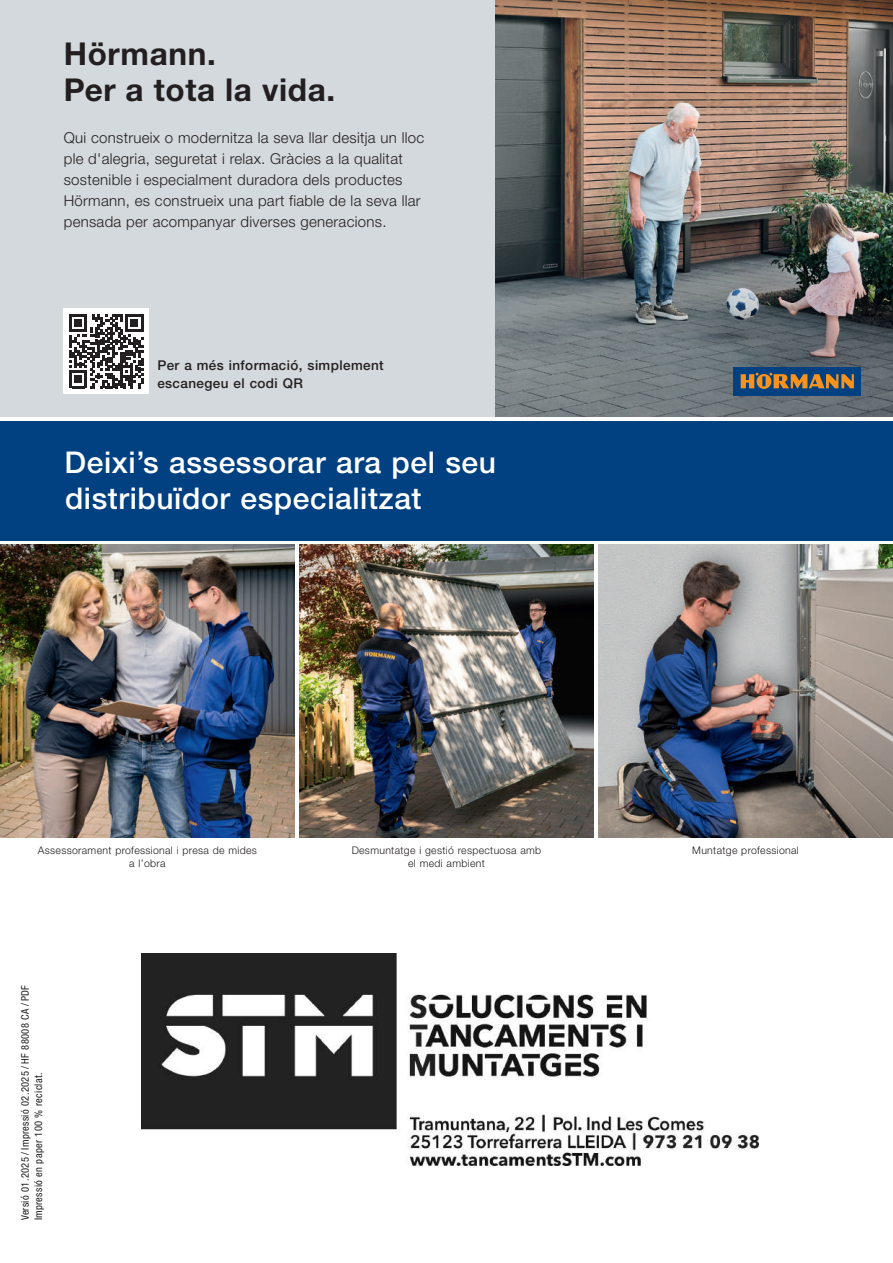
<style>
.page{position:relative;width:893px;height:1263px;background:#fff}
.page>*{position:absolute;margin:0;border:0;box-sizing:border-box;transform-origin:0 0}
.t1{font:700 31.5px/36px "Hoermann Helvetica Neue";letter-spacing:.02em;color:#231f20}
.t2{font:500 30px/36px "Hoermann Helvetica Neue";letter-spacing:.02em;color:#fff}
.t3{font:300 15px/21px "Hoermann Helvetica Neue";letter-spacing:.02em;color:#231f20}
.t4{font:500 13.5px/18px "Hoermann Helvetica Neue";letter-spacing:.03em;color:#231f20}
.t5{font:300 10.5px/13.5px "Hoermann Helvetica Neue";letter-spacing:.03em;color:#231f20;text-align:center}
.t6{font:condensed 10.5px/13.5px "Hoermann Helvetica Neue";letter-spacing:.03em;color:#231f20}
</style>
<div class="page">
<img style="left:0;top:544px;width:295px;height:294px">
<img style="left:299px;top:544px;width:295px;height:294px">
<img style="left:598px;top:544px;width:295px;height:294px">
<div style="left:0;top:0;width:893px;height:417px;background:#d3d9dd"></div>
<div style="left:0;top:421px;width:893px;height:119px;background:#014081"></div>
<img style="left:496px;top:0;width:397px;height:417px">
<img style="left:141px;top:953px;width:617px;height:212px">
<div style="left:733px;top:367px;width:128px;height:28px;background:#014081"></div>
<svg style="left:741px;top:373px;width:113px;height:16px"></svg>
<div style="left:64px;top:309px;width:85px;height:85px;background:#fff"></div>
<svg style="left:69px;top:314px;width:74px;height:74px"></svg>
<h1 class="t1" style="left:64px;top:34px;width:273px">Hörmann.<br>Per a tota la vida.</h1>
<p class="t3" style="left:64px;top:126px;width:362px">Qui construeix o modernitza la seva llar desitja un lloc ple d'alegria, seguretat i relax. Gràcies a la qualitat sostenible i especialment duradora dels productes Hörmann, es construeix una part fiable de la seva llar pensada per acompanyar diverses generacions.</p>
<p class="t4" style="left:157px;top:356px;width:228px">Per a més informació, simplement escanegeu el codi QR</p>
<h2 class="t2" style="left:64px;top:443px;width:433px">Deixi’s assessorar ara pel seu distribuïdor especialitzat</h2>
<p class="t5" style="left:38px;top:842px;width:220px">Assessorament professional i presa de mides a l’obra</p>
<p class="t5" style="left:352px;top:842px;width:191px">Desmuntatge i gestió respectuosa amb el medi ambient</p>
<p class="t5" style="left:692px;top:842px;width:108px">Muntatge professional</p>
<p class="t6" style="left:18px;top:1220px;width:237px;rotate:-90deg">Versió 01.2025 / Impressió 02.2025 / HF 88008 CA / PDF<br>Impressió en paper 100 % reciclat.</p>
</div>
